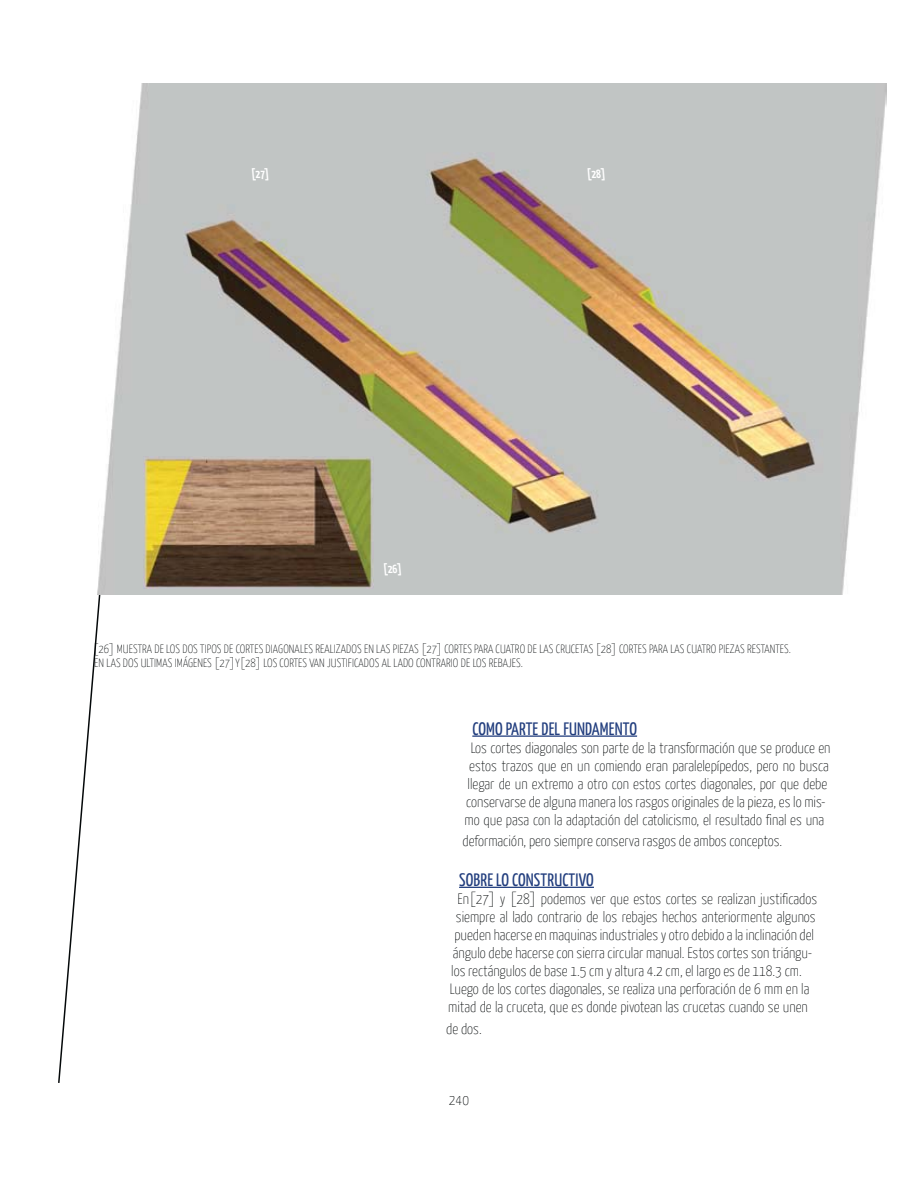
<style>
.page{position:relative;width:918px;height:1188px;background:#fff}
.page>*{position:absolute;margin:0;border:0;box-sizing:border-box;transform-origin:0 0}
.t1{font:18px "Yanone Kaffeesatz";letter-spacing:.01em;color:#223e7e}
.t2{font:100 15px/18px "Yanone Kaffeesatz";color:#040809;text-align:center}
.t3{font:100 12px/14.4px "Yanone Kaffeesatz";letter-spacing:.01em;color:#040809}
.t4{font:700 12px "Yanone Kaffeesatz";color:#fff}
</style>
<div class="page">
<svg style="left:58px;top:83px;width:86px;height:1000px"></svg>
<img style="left:98px;top:84px;width:788px;height:510px">
<img style="left:143px;top:457px;width:231px;height:132px">
<hr style="left:472px;top:735px;width:165px;height:2px;background:#223e7e">
<hr style="left:459px;top:887px;width:135px;height:1px;background:#223e7e">
<p class="t4" style="left:252px;top:169px;width:19px">[27]</p>
<p class="t4" style="left:588px;top:169px;width:20px">[28]</p>
<p class="t4" style="left:384px;top:564px;width:19px">[26]</p>
<p class="t3" style="left:93px;top:643px;width:699px">[26] MUESTRA DE LOS DOS TIPOS DE CORTES DIAGONALES REALIZADOS EN LAS PIEZAS [27] CORTES PARA CUATRO DE LAS CRUCETAS [28] CORTES PARA LAS CUATRO PIEZAS RESTANTES.<br>EN LAS DOS ULTIMAS IMÁGENES [27]Y[28] LOS CORTES VAN JUSTIFICADOS AL LADO CONTRARIO DE LOS REBAJES.</p>
<p class="t1" style="left:472px;top:722px;width:166px">COMO PARTE DEL FUNDAMENTO</p>
<p class="t2" style="left:465px;top:740px;width:367px">Los cortes diagonales son parte de la transformación que se produce en estos trazos que en un comiendo eran paralelepípedos, pero no busca llegar de un extremo a otro con estos cortes diagonales, por que debe conservarse de alguna manera los rasgos originales de la pieza, es lo mis&shy;mo que pasa con la adaptación del catolicismo, el resultado final es una</p>
<p class="t2" style="left:463px;top:833px;width:321px">deformación, pero siempre conserva rasgos de ambos conceptos.</p>
<p class="t1" style="left:459px;top:873px;width:136px">SOBRE LO CONSTRUCTIVO</p>
<p class="t2" style="left:458px;top:891px;width:361px">En[27] y [28] podemos ver que estos cortes se realizan justificados</p>
<p class="t2" style="left:456px;top:909px;width:361px">siempre al lado contrario de los rebajes hechos anteriormente algunos</p>
<p class="t2" style="left:454px;top:927px;width:361px">pueden hacerse en maquinas industriales y otro debido a la inclinación del</p>
<p class="t2" style="left:453px;top:945px;width:361px">ángulo debe hacerse con sierra circular manual. Estos cortes son triángu-</p>
<p class="t2" style="left:451px;top:963px;width:352px">los rectángulos de base 1.5 cm y altura 4.2 cm, el largo es de 118.3 cm.</p>
<p class="t2" style="left:450px;top:981px;width:361px">Luego de los cortes diagonales, se realiza una perforación de 6 mm en la</p>
<p class="t2" style="left:448px;top:999px;width:361px">mitad de la cruceta, que es donde pivotean las crucetas cuando se unen</p>
<p class="t2" style="left:446px;top:1021px;width:37px">de dos.</p>
<p class="t2" style="left:449px;top:1092px;width:22px">240</p>
</div>
